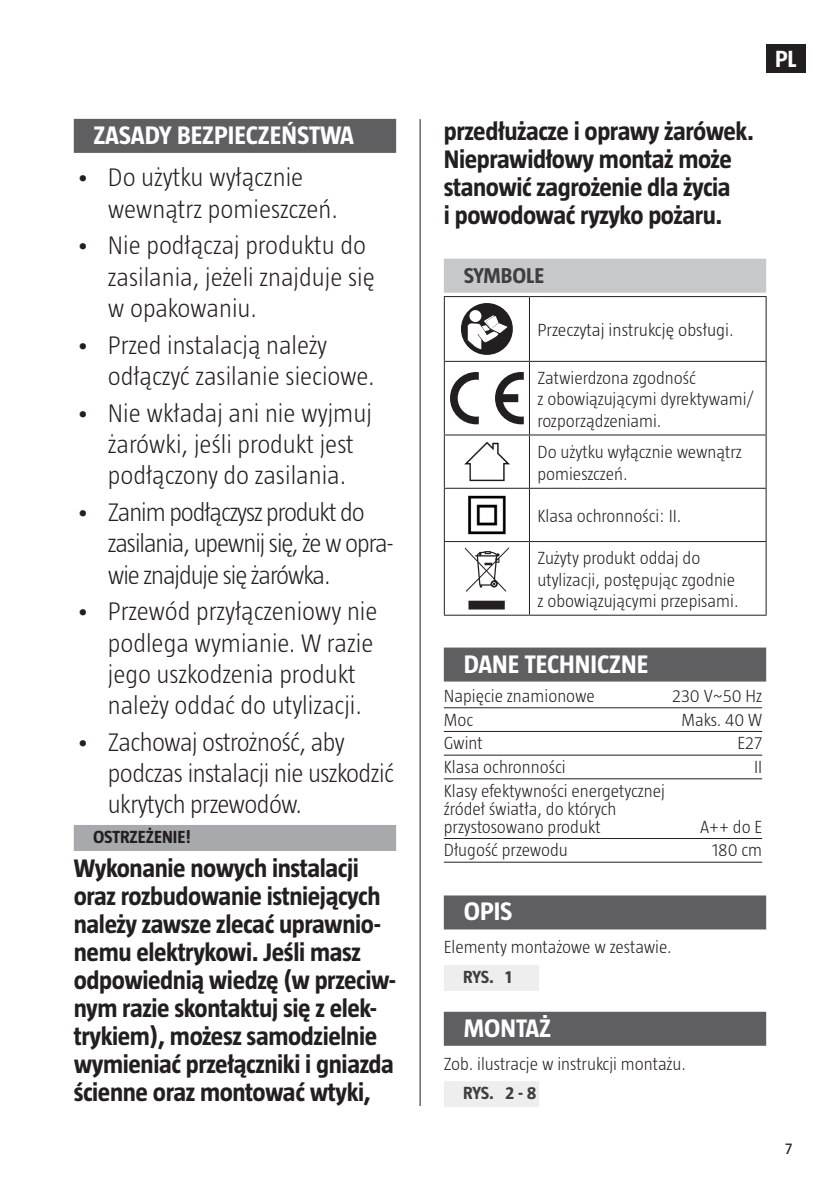
<style>
.page{position:relative;width:840px;height:1191px;background:#fff}
.page>*{position:absolute;margin:0;border:0;box-sizing:border-box;transform-origin:0 0}
.t1{font:700 26px/28px "Taz";letter-spacing:-.015em;color:#231f20}
.t2{font:300 26px/31.2px "Taz";color:#231f20}
.t3{font:300 26px/31.2px "Taz";letter-spacing:-.04em;color:#231f20}
.t4{font:300 26px/31.2px "Taz";letter-spacing:-.02em;color:#231f20}
.t5{font:700 26px "Taz";color:#fff}
.t6{font:700 24px "Taz";color:#fff}
.t7{font:700 22px "Taz";color:#3e3e3f}
.t8{font:300 18px/21.6px "Taz";color:#231f20}
.t9{font:700 18px "Taz";letter-spacing:-.02em;color:#3e3e3f}
.t10{font:700 18px "Taz";color:#231f20}
.t11{font:16px "Taz";color:#231f20}
</style>
<div class="page">
<div style="left:765px;top:44px;width:39px;height:29px;background:#231f20"></div>
<hr style="left:419px;top:119px;width:1px;height:987px;background:#231f20">
<div style="left:443px;top:259px;width:322px;height:34px;background:#c7c8ca"></div>
<div style="left:443px;top:647px;width:322px;height:34px;background:#5f5f62"></div>
<hr style="left:443px;top:707px;width:318px;height:1px;background:#231f20">
<hr style="left:443px;top:731px;width:318px;height:1px;background:#231f20">
<hr style="left:443px;top:755px;width:318px;height:1px;background:#231f20">
<hr style="left:443px;top:778px;width:318px;height:1px;background:#231f20">
<hr style="left:443px;top:838px;width:318px;height:1px;background:#231f20">
<hr style="left:443px;top:862px;width:318px;height:1px;background:#231f20">
<div style="left:443px;top:895px;width:322px;height:34px;background:#5f5f62"></div>
<div style="left:443px;top:965px;width:96px;height:26px;background:#eeeeef"></div>
<div style="left:443px;top:1011px;width:322px;height:34px;background:#5f5f62"></div>
<div style="left:443px;top:1081px;width:96px;height:26px;background:#eeeeef"></div>
<hr style="left:443px;top:296px;width:86px;height:1px;background:#231f20">
<hr style="left:529px;top:296px;width:237px;height:1px;background:#231f20">
<hr style="left:443px;top:297px;width:1px;height:64px;background:#231f20">
<hr style="left:528px;top:297px;width:1px;height:64px;background:#231f20">
<hr style="left:765px;top:297px;width:1px;height:64px;background:#231f20">
<hr style="left:443px;top:361px;width:86px;height:1px;background:#231f20">
<hr style="left:443px;top:362px;width:1px;height:72px;background:#231f20">
<hr style="left:529px;top:361px;width:237px;height:1px;background:#231f20">
<hr style="left:528px;top:362px;width:1px;height:72px;background:#231f20">
<hr style="left:765px;top:362px;width:1px;height:72px;background:#231f20">
<hr style="left:443px;top:434px;width:86px;height:1px;background:#231f20">
<hr style="left:443px;top:435px;width:1px;height:53px;background:#231f20">
<hr style="left:529px;top:434px;width:237px;height:1px;background:#231f20">
<hr style="left:528px;top:435px;width:1px;height:53px;background:#231f20">
<hr style="left:765px;top:435px;width:1px;height:53px;background:#231f20">
<hr style="left:443px;top:488px;width:86px;height:1px;background:#231f20">
<hr style="left:443px;top:489px;width:1px;height:52px;background:#231f20">
<hr style="left:529px;top:488px;width:237px;height:1px;background:#231f20">
<hr style="left:528px;top:489px;width:1px;height:52px;background:#231f20">
<hr style="left:765px;top:489px;width:1px;height:52px;background:#231f20">
<hr style="left:443px;top:541px;width:86px;height:1px;background:#231f20">
<hr style="left:443px;top:542px;width:1px;height:72px;background:#231f20">
<hr style="left:529px;top:541px;width:237px;height:1px;background:#231f20">
<hr style="left:528px;top:542px;width:1px;height:72px;background:#231f20">
<hr style="left:765px;top:542px;width:1px;height:72px;background:#231f20">
<hr style="left:443px;top:614px;width:86px;height:1px;background:#231f20">
<hr style="left:529px;top:614px;width:237px;height:1px;background:#231f20">
<div style="left:460px;top:303px;width:52px;height:52px;background:#231f20;border-radius:50%"></div>
<div style="left:469px;top:310px;width:12px;height:12px;background:#fff;border-radius:50%"></div>
<svg style="left:467px;top:313px;width:42px;height:37px"></svg>
<svg style="left:450px;top:372px;width:28px;height:52px"></svg>
<svg style="left:495px;top:372px;width:28px;height:52px"></svg>
<img style="left:464px;top:441px;width:46px;height:41px">
<img style="left:468px;top:495px;width:38px;height:40px">
<svg style="left:465px;top:547px;width:43px;height:62px"></svg>
<div style="left:74px;top:119px;width:322px;height:34px;background:#5f5f62"></div>
<div style="left:74px;top:825px;width:322px;height:26px;background:#a8a9ad"></div>
<h1 class="t5" style="left:94px;top:120px;width:262px">ZASADY BEZPIECZEŃSTWA</h1>
<h1 class="t2" style="left:108px;top:162px;width:231px;text-indent:-32px">• Do użytku wyłącznie wewnątrz pomieszczeń.</h1>
<h1 class="t2" style="left:108px;top:230px;width:268px;text-indent:-32px">• Nie podłączaj produktu do zasilania, jeżeli znajduje się w opakowaniu.</h1>
<h1 class="t2" style="left:108px;top:329px;width:268px;text-indent:-32px">• Przed instalacją należy odłączyć zasilanie sieciowe.</h1>
<h1 class="t2" style="left:76px;top:397px;width:297px;text-align:center">• Nie wkładaj ani nie wyjmuj żarówki, jeśli produkt jest podłączony do zasilania.</h1>
<h1 class="t3" style="left:108px;top:496px;width:287px;text-indent:-32px">• Zanim podłączysz produkt do zasilania, upewnij się, że w opra&shy;wie znajduje się żarówka.</h1>
<h1 class="t2" style="left:108px;top:596px;width:271px;text-indent:-32px">• Przewód przyłączeniowy nie podlega wymianie. W razie jego uszkodzenia produkt należy oddać do utylizacji.</h1>
<h1 class="t4" style="left:108px;top:726px;width:287px;text-indent:-32px">• Zachowaj ostrożność, aby podczas instalacji nie uszkodzić ukrytych przewodów.</h1>
<p class="t10" style="left:93px;top:827px;width:99px">OSTRZEŻENIE!</p>
<p class="t1" style="left:74px;top:853px;width:324px">Wykonanie nowych instalacji oraz rozbudowanie istniejących należy zawsze zlecać uprawnio&shy;nemu elektrykowi. Jeśli masz odpowiednią wiedzę (w przeciw&shy;nym razie skontaktuj się z elek&shy;trykiem), możesz samodzielnie wymieniać przełączniki i gniazda ścienne oraz montować wtyki,</p>
<h2 class="t6" style="left:774px;top:45px;width:23px">PL</h2>
<h1 class="t1" style="left:443px;top:117px;width:311px">przedłużacze i oprawy żarówek.<br>Nieprawidłowy montaż może stanowić zagrożenie dla życia<br>i powodować ryzyko pożaru.</h1>
<p class="t7" style="left:463px;top:263px;width:82px">SYMBOLE</p>
<p class="t8" style="left:537px;top:319px;width:197px">Przeczytaj instrukcję obsługi.</p>
<p class="t8" style="left:537px;top:367px;width:218px">Zatwierdzona zgodność<br>z obowiązującymi dyrektywami/ rozporządzeniami.</p>
<p class="t8" style="left:537px;top:441px;width:206px">Do użytku wyłącznie wewnątrz pomieszczeń.</p>
<p class="t8" style="left:537px;top:505px;width:145px">Klasa ochronności: II.</p>
<p class="t8" style="left:537px;top:547px;width:202px">Zużyty produkt oddaj do utylizacji, postępując zgodnie z obowiązującymi przepisami.</p>
<h1 class="t5" style="left:463px;top:649px;width:186px">DANE TECHNICZNE</h1>
<p class="t8" style="left:443px;top:685px;width:152px">Napięcie znamionowe</p>
<p class="t8" style="left:671px;top:685px;width:91px">230 V~50 Hz</p>
<p class="t8" style="left:443px;top:708px;width:31px">Moc</p>
<p class="t8" style="left:681px;top:708px;width:82px">Maks. 40 W</p>
<p class="t8" style="left:443px;top:732px;width:40px">Gwint</p>
<p class="t8" style="left:737px;top:732px;width:26px">E27</p>
<p class="t8" style="left:443px;top:756px;width:123px">Klasa ochronności</p>
<p class="t8" style="left:753px;top:756px;width:10px">II</p>
<p class="t8" style="left:443px;top:781px;width:223px;line-height:18px">Klasy efektywności energetycznej źródeł światła, do których przystosowano produkt</p>
<p class="t8" style="left:699px;top:815px;width:64px">A++ do E</p>
<p class="t8" style="left:443px;top:839px;width:125px">Długość przewodu</p>
<p class="t8" style="left:711px;top:839px;width:52px">180 cm</p>
<h1 class="t5" style="left:463px;top:897px;width:50px">OPIS</h1>
<p class="t8" style="left:443px;top:936px;width:229px">Elementy montażowe w zestawie.</p>
<p class="t9" style="left:463px;top:966px;width:50px">RYS. 1</p>
<h1 class="t5" style="left:463px;top:1013px;width:89px">MONTAŻ</h1>
<p class="t8" style="left:443px;top:1052px;width:243px">Zob. ilustracje w instrukcji montażu.</p>
<p class="t9" style="left:463px;top:1083px;width:75px">RYS. 2 - 8</p>
<p class="t11" style="left:784px;top:1139px;width:9px">7</p>
</div>
